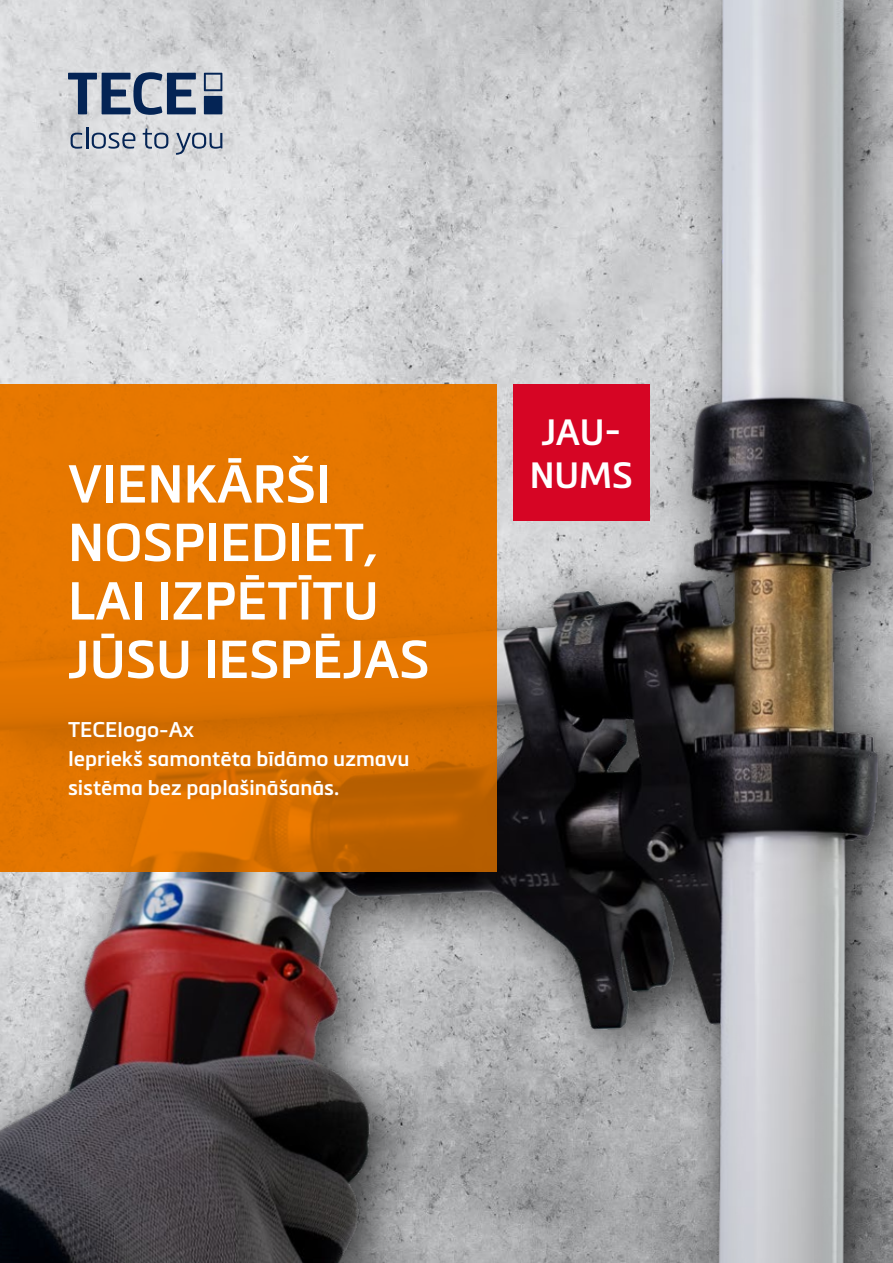
<style>
.page{position:relative;width:893px;height:1263px;background:#fff}
.page>*{position:absolute;margin:0;border:0;box-sizing:border-box;transform-origin:0 0}
.t1{font:600 52.5px/58.5px "Metronic Pro";color:#fff}
.t2{font:600 36px/43.2px "Metronic Pro";color:#fff;text-align:center}
.t3{font:600 21px/29.2px "Metronic Pro";color:#fff}
</style>
<div class="page">
<div style="left:0;top:0;width:893px;height:1263px;background:#000;opacity:.75"></div>
<svg style="left:0;top:384px;width:497px;height:488px;background:#de7300"></svg>
<div style="left:204px;top:96px;width:18px;height:18px;background:#042455"></div>
<svg style="left:204px;top:73px;width:18px;height:18px"></svg>
<svg style="left:68px;top:72px;width:128px;height:43px;background:#75849c"></svg>
<svg style="left:71px;top:133px;width:11px;height:16px"></svg>
<hr style="left:86px;top:127px;width:2px;height:21px;background:#042455">
<svg style="left:92px;top:133px;width:43px;height:16px"></svg>
<svg style="left:143px;top:128px;width:25px;height:21px"></svg>
<svg style="left:176px;top:133px;width:46px;height:22px"></svg>
<div style="left:513px;top:384px;width:137px;height:137px;background:#d60524"></div>
<h1 class="t1" style="left:68px;top:454px;width:363px">VIENKĀRŠI<br>NOSPIEDIET,<br>LAI IZPĒTĪTU<br>JŪSU IESPĒJAS</h1>
<p class="t3" style="left:68px;top:714px;width:343px">TECElogo-Ax<br>Iepriekš samontēta bīdāmo uzmavu sistēma bez paplašināšanās.</p>
<h2 class="t2" style="left:530px;top:410px;width:105px">JAU-<br>NUMS</h2>
</div>
